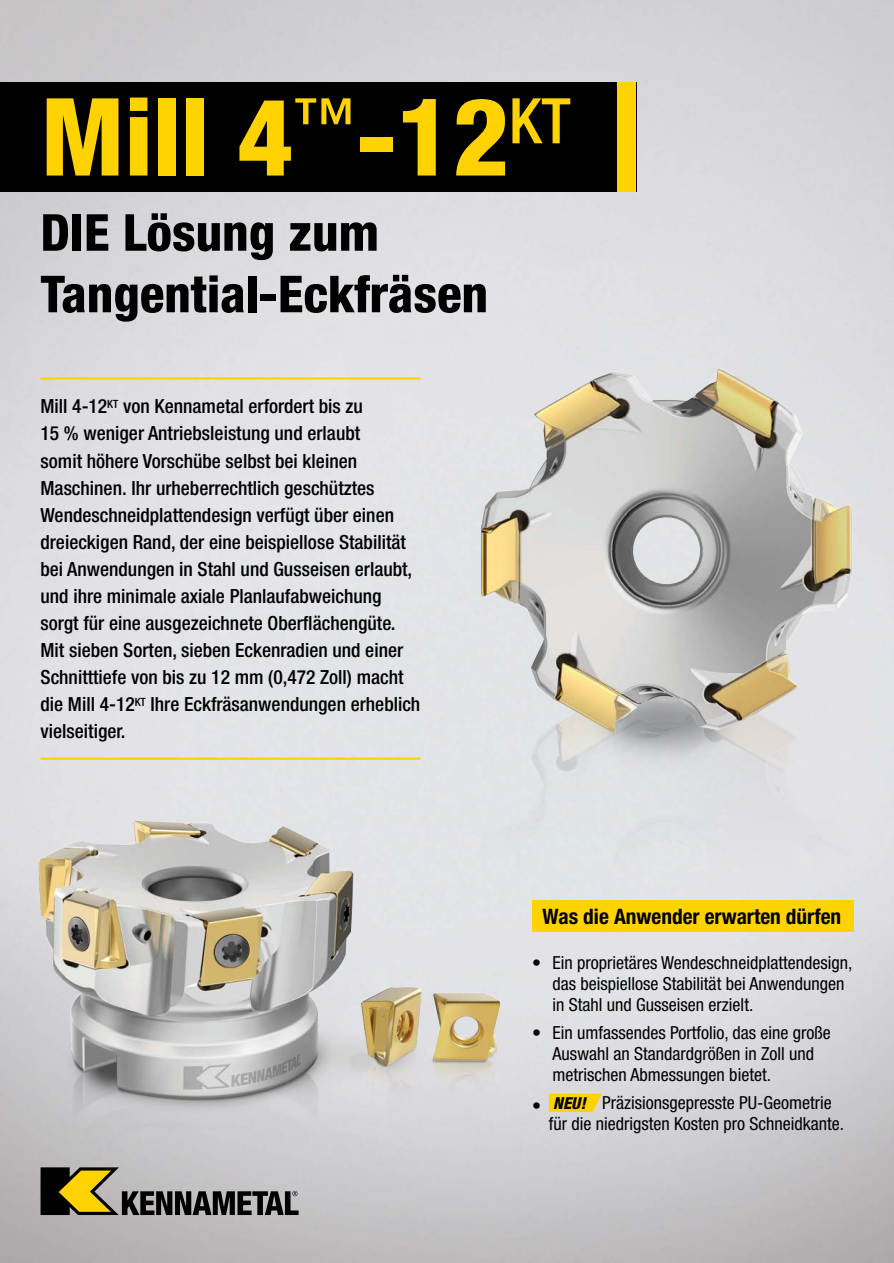
<style>
.page{position:relative;width:894px;height:1263px;background:#fff}
.page>*{position:absolute;margin:0;border:0;box-sizing:border-box;transform-origin:0 0}
.t1{font:800 condensed 108px "Helvetica Neue LT Std";color:#ffd200}
.t2{font:800 condensed 51px/61.5px "Helvetica Neue LT Std";color:#000}
.t3{font:700 condensed 21.3px "Helvetica Neue LT Std";color:#000}
.t4{font:500 condensed 19.5px/27px "Helvetica Neue LT Std";color:#000}
.t5{font:condensed 18px/21px "Helvetica Neue LT Std";color:#000}
.s1{font-weight:800;font-style:italic;font-size:16.5px}
</style>
<div class="page">
<img style="left:0;top:0;width:893px;height:1263px">
<img style="left:463px;top:327px;width:405px;height:674px">
<div style="left:0;top:83px;width:636px;height:109px;background:#000"></div>
<div style="left:617px;top:83px;width:19px;height:109px;background:#ffd200"></div>
<img style="left:0;top:763px;width:632px;height:414px">
<hr style="left:40px;top:757px;width:380px;height:3px;background:#ffd200">
<hr style="left:40px;top:377px;width:380px;height:2px;background:#ffd200">
<div style="left:532px;top:900px;width:321px;height:32px;background:#ffd200"></div>
<svg style="left:548px;top:1093px;width:53px;height:18px"></svg>
<svg style="left:40px;top:1167px;width:258px;height:48px;background:#837d69"></svg>
<h1 class="t1" style="left:40px;top:70px;width:531px">Mill 4<sup>™</sup>-12<sup>KT</sup></h1>
<h2 class="t2" style="left:40px;top:201px;width:449px">DIE Lösung zum<br>Tangential-Eckfräsen</h2>
<p class="t4" style="left:40px;top:393px;width:381px">Mill 4-12<sup>KT</sup> von Kennametal erfordert bis zu<br>15 % weniger Antriebsleistung und erlaubt<br>somit höhere Vorschübe selbst bei kleinen Maschinen. Ihr urheberrechtlich geschütztes Wendeschneidplattendesign verfügt über einen dreieckigen Rand, der eine beispiellose Stabilität bei Anwendungen in Stahl und Gusseisen erlaubt, und ihre minimale axiale Planlaufabweichung sorgt für eine ausgezeichnete Oberflächengüte.<br>Mit sieben Sorten, sieben Eckenradien und einer Schnitttiefe von bis zu 12 mm (0,472 Zoll) macht die Mill 4-12<sup>KT</sup> Ihre Eckfräsanwendungen erheblich vielseitiger.</p>
<p class="t3" style="left:542px;top:903px;width:300px">Was die Anwender erwarten dürfen</p>
<p class="t5" style="left:552px;top:952px;width:301px;text-indent:-20px">• Ein proprietäres Wendeschneidplattendesign, das beispiellose Stabilität bei Anwendungen in Stahl und Gusseisen erzielt.</p>
<p class="t5" style="left:552px;top:1022px;width:280px;text-indent:-20px">• Ein umfassendes Portfolio, das eine große<br>Auswahl an Standardgrößen in Zoll und metrischen Abmessungen bietet.</p>
<p class="t5" style="left:548px;top:1091px;width:297px;text-indent:-16px">• <span class="s1">NEU!</span> Präzisionsgepresste PU-Geometrie für die niedrigsten Kosten pro Schneidkante.</p>
</div>
